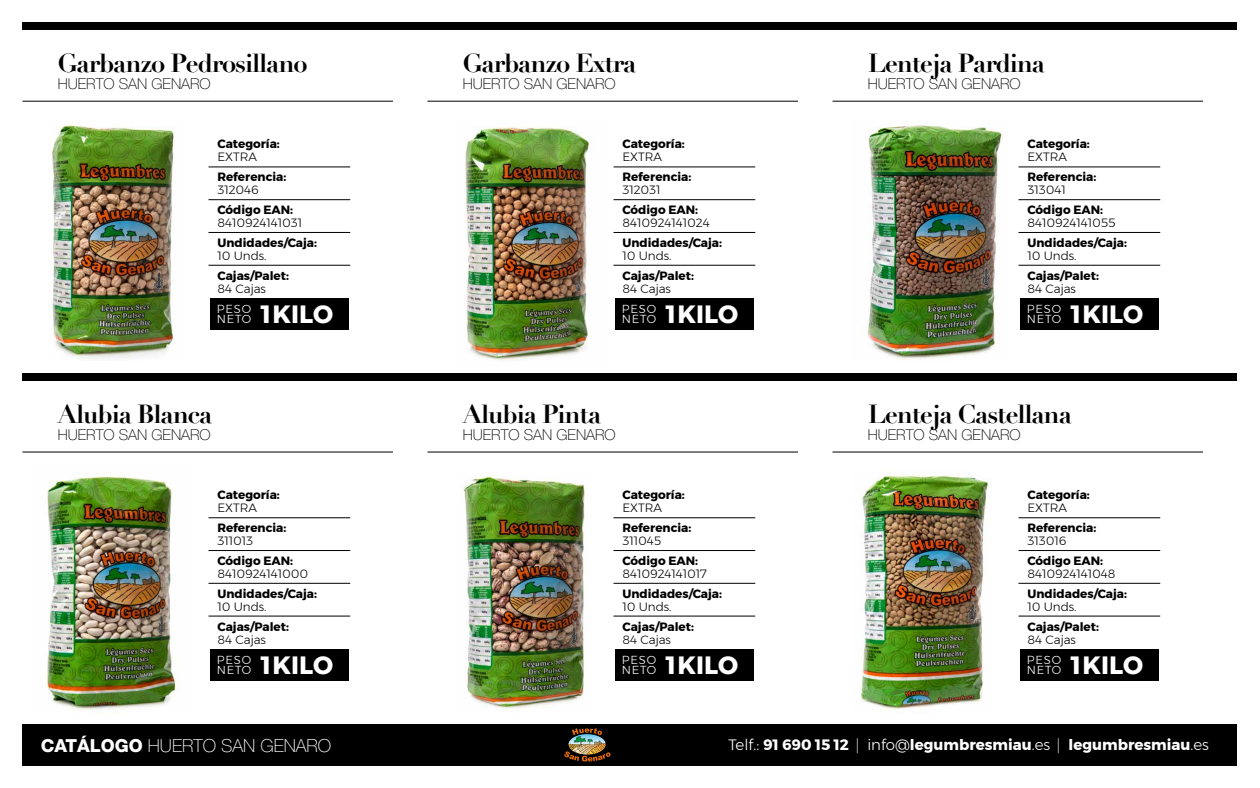
<style>
.page{position:relative;width:1260px;height:788px;background:#fff}
.page>*{position:absolute;margin:0;border:0;box-sizing:border-box;transform-origin:0 0}
.t1{font:700 25.5px "Didot";letter-spacing:-.04em;color:#000}
.t2{font:700 24.9px "Montserrat";color:#fff}
.t3{font:100 18px "Helvetica Neue";color:#fff}
.t4{font:100 15px "Helvetica Neue";color:#000}
.t5{font:700 15px "Montserrat";color:#fff}
.t6{font:700 12px "Montserrat";color:#000}
.t7{font:300 12px "Montserrat";color:#000}
.t8{font:300 11.55px "Montserrat";letter-spacing:.08em;color:#fff}
.s1{font-weight:300;font-size:11.55px}
.s2{font-weight:800}
.s3{font-weight:300}
.s4{font-family:"Helvetica Neue";font-weight:100}
</style>
<div class="page">
<div style="left:22px;top:724px;width:1216px;height:41px;background:#000"></div>
<div style="left:22px;top:373px;width:1216px;height:8px;background:#000"></div>
<div style="left:22px;top:22px;width:1216px;height:8px;background:#000"></div>
<hr style="left:832px;top:101px;width:371px;height:1px;background:#000">
<img style="left:465px;top:127px;width:125px;height:234px">
<img style="left:47px;top:476px;width:132px;height:237px">
<img style="left:463px;top:475px;width:124px;height:233px">
<img style="left:860px;top:471px;width:131px;height:239px">
<img style="left:867px;top:125px;width:135px;height:235px">
<img style="left:52px;top:122px;width:122px;height:238px">
<hr style="left:208px;top:167px;width:142px;height:1px;background:#000">
<hr style="left:208px;top:199px;width:142px;height:1px;background:#000">
<hr style="left:208px;top:232px;width:142px;height:1px;background:#000">
<hr style="left:208px;top:265px;width:142px;height:1px;background:#000">
<div style="left:210px;top:298px;width:139px;height:32px;background:#000"></div>
<hr style="left:208px;top:517px;width:142px;height:1px;background:#000">
<hr style="left:208px;top:550px;width:142px;height:1px;background:#000">
<hr style="left:208px;top:583px;width:142px;height:1px;background:#000">
<hr style="left:208px;top:616px;width:142px;height:1px;background:#000">
<div style="left:210px;top:649px;width:139px;height:31px;background:#000"></div>
<hr style="left:614px;top:167px;width:141px;height:1px;background:#000">
<hr style="left:614px;top:199px;width:141px;height:1px;background:#000">
<hr style="left:614px;top:232px;width:141px;height:1px;background:#000">
<hr style="left:614px;top:265px;width:141px;height:1px;background:#000">
<div style="left:615px;top:298px;width:139px;height:32px;background:#000"></div>
<hr style="left:614px;top:517px;width:141px;height:1px;background:#000">
<hr style="left:614px;top:550px;width:141px;height:1px;background:#000">
<hr style="left:614px;top:583px;width:141px;height:1px;background:#000">
<hr style="left:614px;top:616px;width:141px;height:1px;background:#000">
<div style="left:615px;top:649px;width:139px;height:31px;background:#000"></div>
<hr style="left:1018px;top:167px;width:142px;height:1px;background:#000">
<hr style="left:1018px;top:199px;width:142px;height:1px;background:#000">
<hr style="left:1018px;top:232px;width:142px;height:1px;background:#000">
<hr style="left:1018px;top:265px;width:142px;height:1px;background:#000">
<div style="left:1020px;top:298px;width:139px;height:32px;background:#000"></div>
<hr style="left:1018px;top:517px;width:142px;height:1px;background:#000">
<hr style="left:1018px;top:550px;width:142px;height:1px;background:#000">
<hr style="left:1018px;top:583px;width:142px;height:1px;background:#000">
<hr style="left:1018px;top:616px;width:142px;height:1px;background:#000">
<div style="left:1020px;top:649px;width:139px;height:31px;background:#000"></div>
<hr style="left:22px;top:101px;width:371px;height:1px;background:#000">
<hr style="left:22px;top:451px;width:371px;height:1px;background:#000">
<hr style="left:428px;top:101px;width:370px;height:1px;background:#000">
<hr style="left:428px;top:451px;width:370px;height:1px;background:#000">
<hr style="left:832px;top:451px;width:371px;height:1px;background:#000">
<svg style="left:564px;top:728px;width:47px;height:33px"></svg>
<h1 class="t1" style="left:58px;top:47px;width:251px">Garbanzo Pedrosillano</h1>
<p class="t4" style="left:58px;top:75px;width:154px">HUERTO SAN GENARO</p>
<h1 class="t1" style="left:463px;top:47px;width:175px">Garbanzo Extra</h1>
<p class="t4" style="left:463px;top:75px;width:154px">HUERTO SAN GENARO</p>
<h1 class="t1" style="left:868px;top:47px;width:179px">Lenteja Pardina</h1>
<p class="t4" style="left:868px;top:75px;width:154px">HUERTO SAN GENARO</p>
<p class="t6" style="left:218px;top:134px;width:64px">Categoría:</p>
<p class="t7" style="left:218px;top:148px;width:41px">EXTRA</p>
<p class="t6" style="left:218px;top:167px;width:70px">Referencia:</p>
<p class="t7" style="left:218px;top:181px;width:43px">312046</p>
<p class="t6" style="left:218px;top:200px;width:77px">Código EAN:</p>
<p class="t7" style="left:218px;top:214px;width:86px">8410924141031</p>
<p class="t6" style="left:218px;top:233px;width:101px">Undidades/Caja:</p>
<p class="t7" style="left:218px;top:247px;width:51px">10 Unds.</p>
<p class="t6" style="left:218px;top:266px;width:73px">Cajas/Palet:</p>
<p class="t7" style="left:218px;top:280px;width:50px">84 Cajas</p>
<p class="t8" style="left:217px;top:300px;width:36px">PESO</p>
<h2 class="t2" style="left:217px;top:294px;width:118px"><span class="s1">NETO</span> 1 KILO</h2>
<p class="t6" style="left:622px;top:134px;width:64px">Categoría:</p>
<p class="t7" style="left:622px;top:148px;width:41px">EXTRA</p>
<p class="t6" style="left:622px;top:167px;width:70px">Referencia:</p>
<p class="t7" style="left:622px;top:181px;width:40px">312031</p>
<p class="t6" style="left:622px;top:200px;width:77px">Código EAN:</p>
<p class="t7" style="left:622px;top:214px;width:89px">8410924141024</p>
<p class="t6" style="left:622px;top:233px;width:101px">Undidades/Caja:</p>
<p class="t7" style="left:622px;top:247px;width:51px">10 Unds.</p>
<p class="t6" style="left:622px;top:266px;width:73px">Cajas/Palet:</p>
<p class="t7" style="left:622px;top:280px;width:50px">84 Cajas</p>
<p class="t8" style="left:622px;top:300px;width:36px">PESO</p>
<h2 class="t2" style="left:622px;top:294px;width:118px"><span class="s1">NETO</span> 1 KILO</h2>
<p class="t6" style="left:1027px;top:134px;width:64px">Categoría:</p>
<p class="t7" style="left:1027px;top:148px;width:41px">EXTRA</p>
<p class="t6" style="left:1027px;top:167px;width:70px">Referencia:</p>
<p class="t7" style="left:1027px;top:181px;width:40px">313041</p>
<p class="t6" style="left:1027px;top:200px;width:77px">Código EAN:</p>
<p class="t7" style="left:1027px;top:214px;width:90px">8410924141055</p>
<p class="t6" style="left:1027px;top:233px;width:101px">Undidades/Caja:</p>
<p class="t7" style="left:1027px;top:247px;width:51px">10 Unds.</p>
<p class="t6" style="left:1027px;top:266px;width:73px">Cajas/Palet:</p>
<p class="t7" style="left:1027px;top:280px;width:50px">84 Cajas</p>
<p class="t8" style="left:1027px;top:300px;width:36px">PESO</p>
<h2 class="t2" style="left:1027px;top:294px;width:118px"><span class="s1">NETO</span> 1 KILO</h2>
<h1 class="t1" style="left:58px;top:397px;width:156px">Alubia Blanca</h1>
<p class="t4" style="left:58px;top:425px;width:154px">HUERTO SAN GENARO</p>
<h1 class="t1" style="left:463px;top:397px;width:140px">Alubia Pinta</h1>
<p class="t4" style="left:463px;top:425px;width:154px">HUERTO SAN GENARO</p>
<h1 class="t1" style="left:868px;top:397px;width:206px">Lenteja Castellana</h1>
<p class="t4" style="left:868px;top:425px;width:154px">HUERTO SAN GENARO</p>
<p class="t6" style="left:218px;top:485px;width:64px">Categoría:</p>
<p class="t7" style="left:218px;top:498px;width:41px">EXTRA</p>
<p class="t6" style="left:218px;top:518px;width:70px">Referencia:</p>
<p class="t7" style="left:218px;top:531px;width:37px">311013</p>
<p class="t6" style="left:218px;top:551px;width:77px">Código EAN:</p>
<p class="t7" style="left:218px;top:564px;width:92px">8410924141000</p>
<p class="t6" style="left:218px;top:584px;width:101px">Undidades/Caja:</p>
<p class="t7" style="left:218px;top:597px;width:51px">10 Unds.</p>
<p class="t6" style="left:218px;top:617px;width:73px">Cajas/Palet:</p>
<p class="t7" style="left:218px;top:630px;width:50px">84 Cajas</p>
<p class="t8" style="left:217px;top:651px;width:36px">PESO</p>
<h2 class="t2" style="left:217px;top:644px;width:118px"><span class="s1">NETO</span> 1 KILO</h2>
<p class="t6" style="left:622px;top:485px;width:64px">Categoría:</p>
<p class="t7" style="left:622px;top:498px;width:41px">EXTRA</p>
<p class="t6" style="left:622px;top:518px;width:70px">Referencia:</p>
<p class="t7" style="left:622px;top:531px;width:40px">311045</p>
<p class="t6" style="left:622px;top:551px;width:77px">Código EAN:</p>
<p class="t7" style="left:622px;top:564px;width:86px">8410924141017</p>
<p class="t6" style="left:622px;top:584px;width:101px">Undidades/Caja:</p>
<p class="t7" style="left:622px;top:597px;width:51px">10 Unds.</p>
<p class="t6" style="left:622px;top:617px;width:73px">Cajas/Palet:</p>
<p class="t7" style="left:622px;top:630px;width:50px">84 Cajas</p>
<p class="t8" style="left:622px;top:651px;width:36px">PESO</p>
<h2 class="t2" style="left:622px;top:644px;width:118px"><span class="s1">NETO</span> 1 KILO</h2>
<p class="t6" style="left:1027px;top:485px;width:64px">Categoría:</p>
<p class="t7" style="left:1027px;top:498px;width:41px">EXTRA</p>
<p class="t6" style="left:1027px;top:518px;width:70px">Referencia:</p>
<p class="t7" style="left:1027px;top:531px;width:40px">313016</p>
<p class="t6" style="left:1027px;top:551px;width:77px">Código EAN:</p>
<p class="t7" style="left:1027px;top:564px;width:90px">8410924141048</p>
<p class="t6" style="left:1027px;top:584px;width:101px">Undidades/Caja:</p>
<p class="t7" style="left:1027px;top:597px;width:51px">10 Unds.</p>
<p class="t6" style="left:1027px;top:617px;width:73px">Cajas/Palet:</p>
<p class="t7" style="left:1027px;top:630px;width:50px">84 Cajas</p>
<p class="t8" style="left:1027px;top:651px;width:36px">PESO</p>
<h2 class="t2" style="left:1027px;top:644px;width:118px"><span class="s1">NETO</span> 1 KILO</h2>
<h3 class="t3" style="left:41px;top:735px;width:292px"><span class="s2">CATÁLOGO</span> HUERTO SAN GENARO</h3>
<p class="t5" style="left:728px;top:732px;width:482px"><span class="s3">Telf.:</span> 91 690 15 12 <span class="s4">|</span> <span class="s3">info@</span>legumbresmiau<span class="s3">.es</span> <span class="s4">|</span> legumbresmiau<span class="s3">.es</span></p>
</div>
